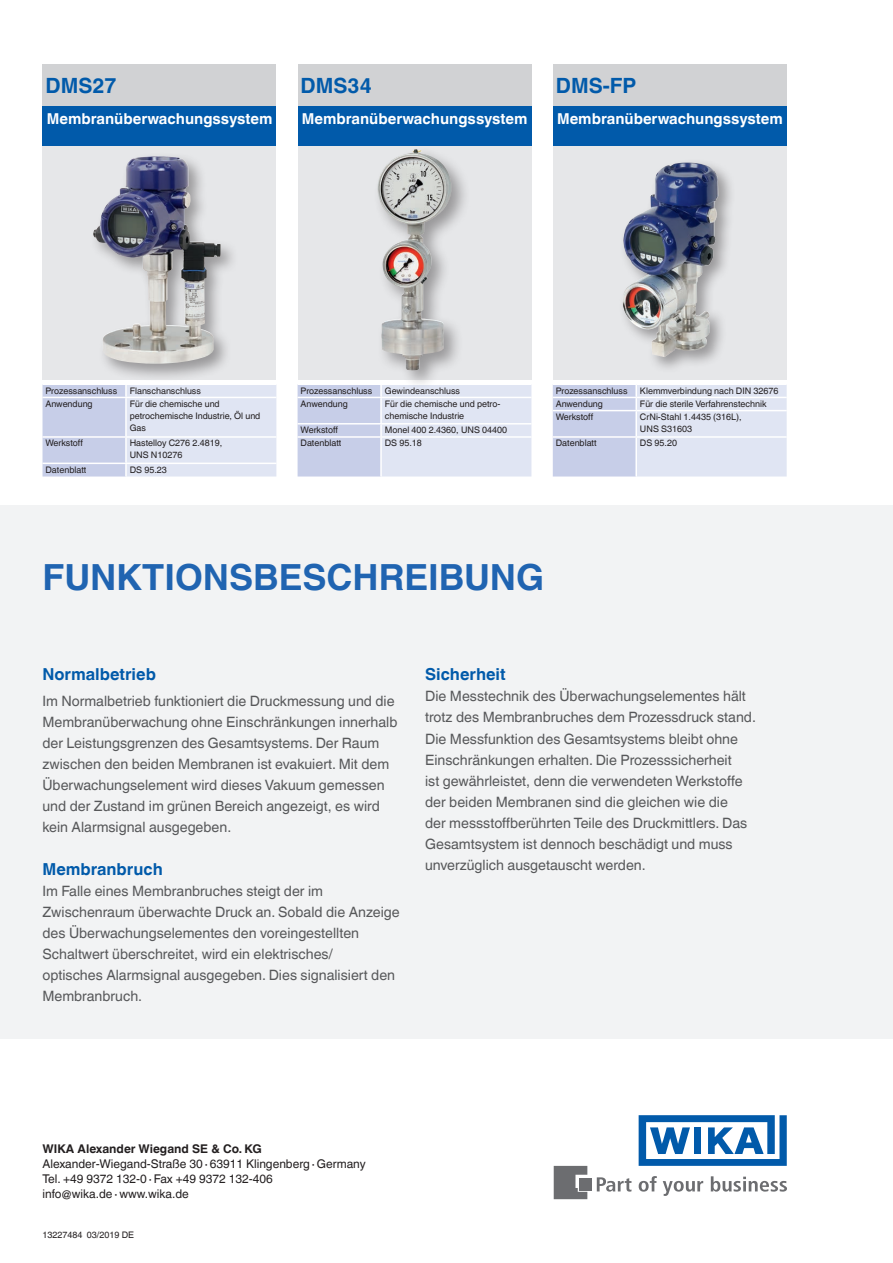
<style>
.page{position:relative;width:893px;height:1263px;background:#fff}
.page>*{position:absolute;margin:0;border:0;box-sizing:border-box;transform-origin:0 0}
.t1{font:700 36px "Helvetica World";color:#2064b1}
.t2{font:700 21px "Helvetica World";color:#015aaa}
.t3{font:700 16.5px "Helvetica World";color:#015aaa}
.t4{font:700 15px "Helvetica World";color:#fff}
.t5{font:14.25px/21px "Helvetica World";color:#57585a}
.t6{font:12px/15.3px "Helvetica World";color:#231f20}
.t7{font:700 12px "Helvetica World";color:#231f20}
.t8{font:9px/12px "Helvetica World";color:#231f20}
</style>
<div class="page">
<div style="left:0;top:505px;width:893px;height:533px;background:#f2f3f4"></div>
<div style="left:298px;top:64px;width:233px;height:42px;background:#d1d2d4"></div>
<div style="left:298px;top:106px;width:233px;height:40px;background:#015aaa"></div>
<div style="left:298px;top:146px;width:233px;height:234px;background:#e6e7e9"></div>
<svg style="left:298px;top:385px;width:233px;height:91px;background:#d8ddef"></svg>
<hr style="left:298px;top:436px;width:83px;height:2px;background:#fff">
<hr style="left:381px;top:436px;width:150px;height:2px;background:#fff">
<hr style="left:380px;top:438px;width:2px;height:38px;background:#fff">
<div style="left:43px;top:64px;width:233px;height:42px;background:#d1d2d4"></div>
<div style="left:43px;top:106px;width:233px;height:40px;background:#015aaa"></div>
<div style="left:43px;top:146px;width:233px;height:234px;background:#e6e7e9"></div>
<svg style="left:43px;top:385px;width:233px;height:91px;background:#d9deef"></svg>
<div style="left:553px;top:64px;width:234px;height:42px;background:#d1d2d4"></div>
<div style="left:553px;top:106px;width:234px;height:40px;background:#015aaa"></div>
<div style="left:553px;top:146px;width:234px;height:234px;background:#e6e7e9"></div>
<svg style="left:553px;top:385px;width:234px;height:91px;background:#d8deef"></svg>
<hr style="left:635px;top:411px;width:2px;height:25px;background:#fff">
<hr style="left:553px;top:436px;width:83px;height:2px;background:#fff">
<hr style="left:636px;top:436px;width:151px;height:2px;background:#fff">
<hr style="left:635px;top:438px;width:2px;height:38px;background:#fff">
<svg style="left:597px;top:1177px;width:34px;height:14px"></svg>
<svg style="left:639px;top:1176px;width:18px;height:15px"></svg>
<svg style="left:663px;top:1181px;width:40px;height:15px"></svg>
<svg style="left:711px;top:1176px;width:76px;height:15px"></svg>
<div style="left:579px;top:1178px;width:13px;height:13px;background:#6c6d70"></div>
<svg style="left:554px;top:1166px;width:33px;height:33px"></svg>
<svg style="left:639px;top:1115px;width:148px;height:51px"></svg>
<div style="left:618px;top:158px;width:118px;height:216px;background:#231f20;opacity:.4"></div>
<img style="left:619px;top:163px;width:99px;height:194px">
<div style="left:373px;top:145px;width:99px;height:245px;background:#231f20;opacity:.4"></div>
<img style="left:377px;top:149px;width:75px;height:221px">
<div style="left:89px;top:151px;width:150px;height:231px;background:#231f20;opacity:.4"></div>
<img style="left:93px;top:156px;width:128px;height:208px">
<h2 class="t2" style="left:45px;top:73px;width:73px">DMS27</h2>
<p class="t4" style="left:47px;top:110px;width:227px">Membranüberwachungssystem</p>
<h2 class="t2" style="left:301px;top:73px;width:73px">DMS34</h2>
<p class="t4" style="left:302px;top:110px;width:227px">Membranüberwachungssystem</p>
<h2 class="t2" style="left:556px;top:73px;width:82px">DMS-FP</h2>
<p class="t4" style="left:557px;top:110px;width:227px">Membranüberwachungssystem</p>
<p class="t8" style="left:45px;top:385px;width:73px">Prozessanschluss</p>
<p class="t8" style="left:130px;top:385px;width:73px">Flanschanschluss</p>
<p class="t8" style="left:45px;top:398px;width:49px">Anwendung</p>
<p class="t8" style="left:130px;top:398px;width:132px">Für die chemische und petrochemische Industrie, Öl und<br>Gas</p>
<p class="t8" style="left:45px;top:437px;width:39px">Werkstoff</p>
<p class="t8" style="left:130px;top:437px;width:94px">Hastelloy C276 2.4819,<br>UNS N10276</p>
<p class="t8" style="left:45px;top:464px;width:42px">Datenblatt</p>
<p class="t8" style="left:130px;top:464px;width:39px">DS 95.23</p>
<p class="t8" style="left:301px;top:385px;width:73px">Prozessanschluss</p>
<p class="t8" style="left:385px;top:385px;width:77px">Gewindeanschluss</p>
<p class="t8" style="left:301px;top:398px;width:49px">Anwendung</p>
<p class="t8" style="left:385px;top:398px;width:116px">Für die chemische und petro&shy;chemische Industrie</p>
<p class="t8" style="left:301px;top:424px;width:39px">Werkstoff</p>
<p class="t8" style="left:385px;top:424px;width:124px">Monel 400 2.4360, UNS 04400</p>
<p class="t8" style="left:301px;top:437px;width:42px">Datenblatt</p>
<p class="t8" style="left:385px;top:437px;width:39px">DS 95.18</p>
<p class="t8" style="left:556px;top:385px;width:73px">Prozessanschluss</p>
<p class="t8" style="left:640px;top:385px;width:140px">Klemmverbindung nach DIN 32676</p>
<p class="t8" style="left:556px;top:398px;width:49px">Anwendung</p>
<p class="t8" style="left:640px;top:398px;width:128px">Für die sterile Verfahrenstechnik</p>
<p class="t8" style="left:556px;top:411px;width:39px">Werkstoff</p>
<p class="t8" style="left:640px;top:411px;width:103px">CrNi-Stahl 1.4435 (316L),<br>UNS S31603</p>
<p class="t8" style="left:556px;top:437px;width:42px">Datenblatt</p>
<p class="t8" style="left:640px;top:437px;width:39px">DS 95.20</p>
<h1 class="t1" style="left:43px;top:556px;width:503px">FUNKTIONSBESCHREIBUNG</h1>
<p class="t3" style="left:42px;top:665px;width:115px">Normalbetrieb</p>
<p class="t5" style="left:42px;top:690px;width:357px">Im Normalbetrieb funktioniert die Druckmessung und die Membranüberwachung ohne Einschränkungen innerhalb der Leistungsgrenzen des Gesamtsystems. Der Raum zwischen den beiden Membranen ist evakuiert. Mit dem Überwachungselement wird dieses Vakuum gemessen und der Zustand im grünen Bereich angezeigt, es wird kein Alarmsignal ausgegeben.</p>
<p class="t3" style="left:42px;top:860px;width:122px">Membranbruch</p>
<p class="t5" style="left:42px;top:881px;width:359px">Im Falle eines Membranbruches steigt der im Zwischenraum überwachte Druck an. Sobald die Anzeige des Überwachungselementes den voreingestellten Schaltwert überschreitet, wird ein elektrisches/<br>optisches Alarmsignal ausgegeben. Dies signalisiert den Membranbruch.</p>
<p class="t3" style="left:425px;top:665px;width:82px">Sicherheit</p>
<p class="t5" style="left:425px;top:686px;width:332px">Die Messtechnik des Überwachungselementes hält trotz des Membranbruches dem Prozessdruck stand.<br>Die Messfunktion des Gesamtsystems bleibt ohne Einschränkungen erhalten. Die Prozesssicherheit<br>ist gewährleistet, denn die verwendeten Werkstoffe der beiden Membranen sind die gleichen wie die<br>der messstoffberührten Teile des Druckmittlers. Das Gesamtsystem ist dennoch beschädigt und muss unverzüglich ausgetauscht werden.</p>
<p class="t7" style="left:42px;top:1141px;width:221px">WIKA Alexander Wiegand SE &amp; Co. KG</p>
<p class="t6" style="left:42px;top:1156px;width:325px">Alexander-Wiegand-Straße 30∙63911 Klingenberg∙Germany<br>Tel. +49 9372 132-0∙Fax +49 9372 132-406 info@wika.de∙www.wika.de</p>
<p class="t8" style="left:43px;top:1229px;width:93px">13227484 03/2019 DE</p>
</div>
